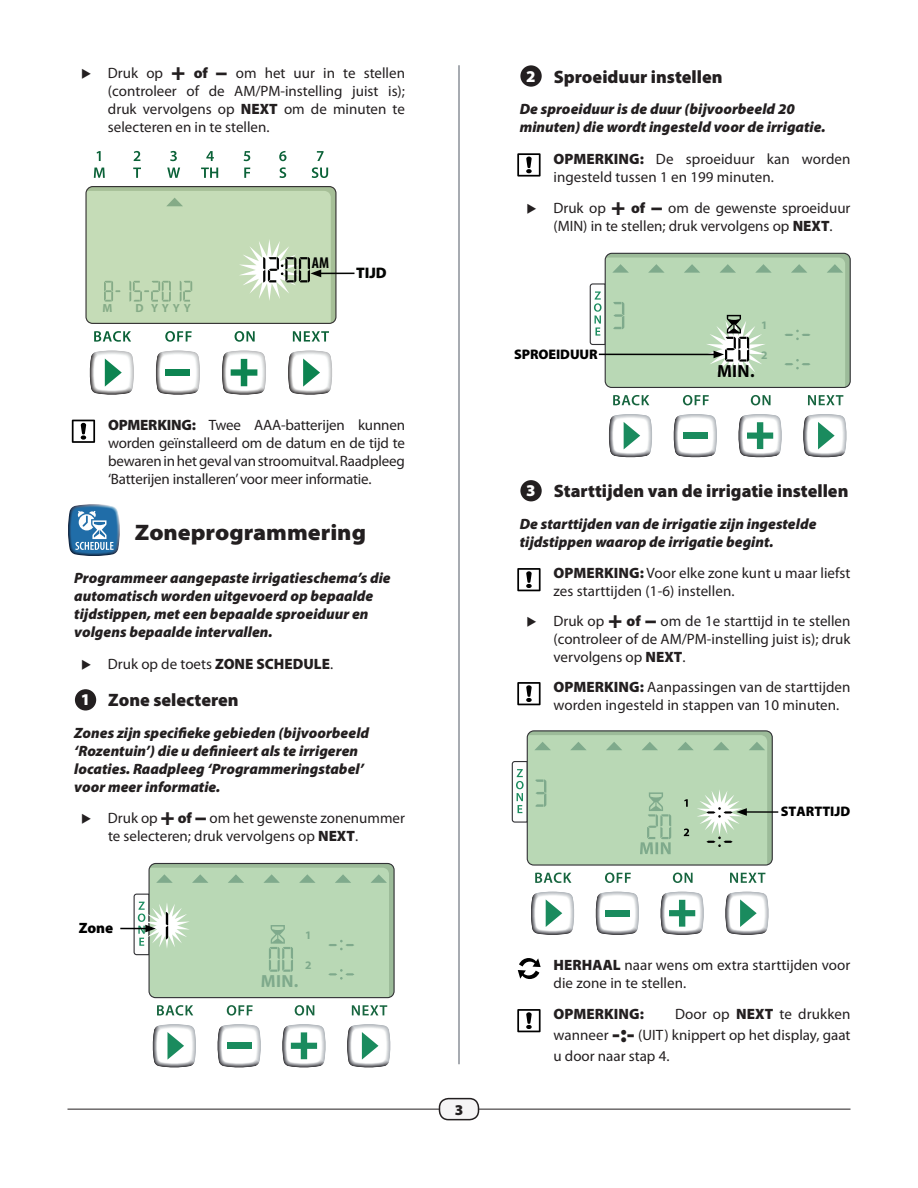
<style>
.page{position:relative;width:918px;height:1188px;background:#fff}
.page>*{position:absolute;margin:0;border:0;box-sizing:border-box;transform-origin:0 0}
.t1{font:900 semi-expanded 22.5px "Myriad Pro";color:#231f20}
.t2{font:900 18px "Myriad Pro";color:#231f20}
.t3{font:700 17.55px "Myriad Pro";color:#7faa8c}
.t4{font:700 17.55px "Myriad Pro";color:#000}
.t5{font:900 16.5px "Myriad Pro";color:#fff}
.t6{font:700 condensed 15.75px "Myriad Pro";color:#040503}
.t7{font:900 15.3px "Myriad Pro";color:#040503}
.t8{font:15px/18px "Myriad Pro";color:#231f20}
.t9{font:italic 900 15px/18px "Myriad Pro";color:#231f20}
.t10{font:900 15px "Myriad Pro";letter-spacing:.005em;color:#231f20}
.t11{font:900 15px "Myriad Pro";color:#000}
.t12{font:900 13.8px "Myriad Pro";letter-spacing:-.005em;color:#000}
.t13{font:700 11.85px "Myriad Pro";color:#85ab87}
.t14{font:700 11.55px "Myriad Pro";color:#7faa8c}
.s1{font-weight:900;font-size:24px}
.s2{font-weight:900}
</style>
<div class="page">
<hr style="left:68px;top:1109px;width:782px;height:1px;background:#231f20">
<div style="left:440px;top:1099px;width:38px;height:21px;background:#f5f4f5;border-radius:9px"></div>
<div style="left:439px;top:1098px;width:40px;height:22px;border:2px solid #231f20;border-radius:9px"></div>
<hr style="left:458px;top:65px;width:2px;height:999px;background:#8b9098">
<svg style="left:97px;top:151px;width:4px;height:10px"></svg>
<svg style="left:94px;top:168px;width:11px;height:10px"></svg>
<svg style="left:134px;top:151px;width:6px;height:10px"></svg>
<svg style="left:133px;top:168px;width:8px;height:10px"></svg>
<svg style="left:170px;top:151px;width:7px;height:10px"></svg>
<svg style="left:167px;top:168px;width:13px;height:10px"></svg>
<svg style="left:206px;top:151px;width:8px;height:10px"></svg>
<svg style="left:201px;top:168px;width:17px;height:10px"></svg>
<svg style="left:244px;top:151px;width:6px;height:10px"></svg>
<svg style="left:244px;top:168px;width:6px;height:10px"></svg>
<svg style="left:279px;top:151px;width:7px;height:10px"></svg>
<svg style="left:280px;top:167px;width:6px;height:11px"></svg>
<svg style="left:317px;top:151px;width:7px;height:10px"></svg>
<svg style="left:312px;top:167px;width:16px;height:11px"></svg>
<svg style="left:156px;top:351px;width:44px;height:44px"></svg>
<svg style="left:222px;top:351px;width:44px;height:44px"></svg>
<div style="left:166px;top:369px;width:24px;height:7px;background:#0d8451"></div>
<svg style="left:288px;top:351px;width:44px;height:44px"></svg>
<svg style="left:89px;top:351px;width:45px;height:44px"></svg>
<svg style="left:94px;top:331px;width:37px;height:11px"></svg>
<svg style="left:165px;top:331px;width:27px;height:11px"></svg>
<svg style="left:235px;top:331px;width:20px;height:11px"></svg>
<svg style="left:293px;top:331px;width:36px;height:11px"></svg>
<hr style="left:319px;top:273px;width:35px;height:1px;background:#040503">
<svg style="left:85px;top:186px;width:252px;height:138px;background:#bed4b2"></svg>
<svg style="left:68px;top:504px;width:52px;height:52px"></svg>
<svg style="left:217px;top:1024px;width:44px;height:44px"></svg>
<svg style="left:282px;top:1024px;width:44px;height:44px"></svg>
<div style="left:227px;top:1043px;width:24px;height:6px;background:#1a8b5e"></div>
<svg style="left:347px;top:1024px;width:44px;height:44px"></svg>
<svg style="left:152px;top:1024px;width:44px;height:44px"></svg>
<svg style="left:157px;top:1005px;width:36px;height:11px"></svg>
<svg style="left:227px;top:1005px;width:26px;height:11px"></svg>
<svg style="left:295px;top:1005px;width:19px;height:11px"></svg>
<svg style="left:352px;top:1005px;width:35px;height:10px"></svg>
<svg style="left:120px;top:862px;width:275px;height:137px;background:#bad5b8"></svg>
<svg style="left:72px;top:420px;width:23px;height:23px"></svg>
<div style="left:75px;top:689px;width:21px;height:22px;background:#231f20;border-radius:50%"></div>
<svg style="left:673px;top:414px;width:44px;height:44px"></svg>
<svg style="left:738px;top:414px;width:44px;height:44px"></svg>
<div style="left:683px;top:433px;width:24px;height:6px;background:#1a8b5e"></div>
<svg style="left:803px;top:414px;width:44px;height:44px"></svg>
<svg style="left:609px;top:414px;width:43px;height:44px"></svg>
<svg style="left:613px;top:395px;width:36px;height:10px"></svg>
<svg style="left:683px;top:395px;width:26px;height:10px"></svg>
<svg style="left:751px;top:395px;width:20px;height:10px"></svg>
<svg style="left:808px;top:395px;width:35px;height:10px"></svg>
<svg style="left:589px;top:252px;width:261px;height:136px;background:#b5d1b3"></svg>
<svg style="left:595px;top:892px;width:44px;height:43px"></svg>
<svg style="left:660px;top:892px;width:44px;height:43px"></svg>
<div style="left:605px;top:910px;width:25px;height:6px;background:#1a8b5e"></div>
<svg style="left:725px;top:892px;width:44px;height:43px"></svg>
<svg style="left:531px;top:892px;width:43px;height:43px"></svg>
<svg style="left:535px;top:873px;width:36px;height:10px"></svg>
<svg style="left:605px;top:873px;width:26px;height:10px"></svg>
<svg style="left:673px;top:873px;width:20px;height:10px"></svg>
<svg style="left:730px;top:873px;width:35px;height:10px"></svg>
<hr style="left:745px;top:811px;width:33px;height:2px;background:#000">
<svg style="left:511px;top:730px;width:262px;height:136px;background:#b6d2b4"></svg>
<div style="left:520px;top:65px;width:22px;height:22px;background:#231f20;border-radius:50%"></div>
<svg style="left:517px;top:153px;width:24px;height:24px"></svg>
<div style="left:520px;top:480px;width:22px;height:21px;background:#231f20;border-radius:50%"></div>
<svg style="left:517px;top:568px;width:24px;height:23px"></svg>
<svg style="left:517px;top:682px;width:24px;height:23px"></svg>
<svg style="left:518px;top:958px;width:23px;height:21px"></svg>
<svg style="left:517px;top:1009px;width:24px;height:23px"></svg>
<p class="t8" style="left:108px;top:64px;width:299px;text-align:justify;text-indent:-27px">◆ Druk op <span class="s1">+</span> <span class="s2">of</span> <span class="s1">–</span> om het uur in te stellen (controleer of de AM/PM-instelling juist is); druk vervolgens op <span class="s2">NEXT</span> om de minuten te selecteren en in te stellen.</p>
<p class="t13" style="left:103px;top:301px;width:11px">M</p>
<p class="t13" style="left:136px;top:301px;width:57px">D YYYY</p>
<p class="t6" style="left:312px;top:253px;width:19px">AM</p>
<p class="t7" style="left:356px;top:264px;width:32px">TIJD</p>
<p class="t8" style="left:108px;top:416px;width:299px;text-align:justify"><span class="s2">OPMERKING:</span> Twee AAA-batterijen kunnen worden geïnstalleerd om de datum en de tijd te bewaren in het geval van stroomuitval. Raadpleeg ‘Batterijen installeren’ voor meer informatie.</p>
<h1 class="t1" style="left:135px;top:517px;width:233px">Zoneprogrammering</h1>
<p class="t9" style="left:74px;top:569px;width:318px">Programmeer aangepaste irrigatieschema’s die automatisch worden uitgevoerd op bepaalde tijdstippen, met een bepaalde sproeiduur en volgens bepaalde intervallen.</p>
<p class="t8" style="left:81px;top:655px;width:254px">◆ Druk op de toets <span class="s2">ZONE SCHEDULE</span>.</p>
<p class="t2" style="left:108px;top:688px;width:132px">Zone selecteren</p>
<p class="t9" style="left:74px;top:723px;width:296px">Zones zijn specifieke gebieden (bijvoorbeeld ‘Rozentuin’) die u definieert als te irrigeren locaties. Raadpleeg ‘Programmeringstabel’ voor meer informatie.</p>
<p class="t8" style="left:108px;top:809px;width:299px;text-indent:-27px">◆ Druk op <span class="s1">+</span> <span class="s2">of</span> <span class="s1">–</span> om het gewenste zonenummer te selecteren; druk vervolgens op <span class="s2">NEXT</span>.</p>
<p class="t5" style="left:81px;top:689px;width:11px">1</p>
<p class="t11" style="left:79px;top:920px;width:36px">Zone</p>
<p class="t14" style="left:305px;top:928px;width:8px">1</p>
<p class="t14" style="left:305px;top:957px;width:8px">2</p>
<p class="t3" style="left:261px;top:969px;width:39px">MIN.</p>
<p class="t10" style="left:455px;top:1100px;width:10px">3</p>
<p class="t2" style="left:554px;top:65px;width:170px">Sproeiduur instellen</p>
<p class="t9" style="left:520px;top:99px;width:307px">De sproeiduur is de duur (bijvoorbeeld 20 minuten) die wordt ingesteld voor de irrigatie.</p>
<p class="t8" style="left:554px;top:149px;width:299px"><span class="s2">OPMERKING:</span> De sproeiduur kan worden ingesteld tussen 1 en 199 minuten.</p>
<p class="t8" style="left:553px;top:199px;width:299px;text-indent:-27px">◆ Druk op <span class="s1">+</span> <span class="s2">of</span> <span class="s1">–</span> om de gewenste sproeiduur (MIN) in te stellen; druk vervolgens op <span class="s2">NEXT</span>.</p>
<p class="t5" style="left:526px;top:65px;width:11px">2</p>
<p class="t14" style="left:761px;top:318px;width:8px">1</p>
<p class="t12" style="left:514px;top:345px;width:85px">SPROEIDUUR</p>
<p class="t14" style="left:761px;top:347px;width:8px">2</p>
<p class="t4" style="left:717px;top:359px;width:39px">MIN.</p>
<p class="t2" style="left:554px;top:479px;width:296px">Starttijden van de irrigatie instellen</p>
<p class="t9" style="left:520px;top:514px;width:298px">De starttijden van de irrigatie zijn ingestelde tijdstippen waarop de irrigatie begint.</p>
<p class="t8" style="left:554px;top:564px;width:298px"><span class="s2">OPMERKING:</span> Voor elke zone kunt u maar liefst zes starttijden (1-6) instellen.</p>
<p class="t8" style="left:554px;top:612px;width:298px;text-align:justify;text-indent:-27px">◆ Druk op <span class="s1">+</span> <span class="s2">of</span> <span class="s1">–</span> om de 1e starttijd in te stellen (controleer of de AM/PM-instelling juist is); druk vervolgens op <span class="s2">NEXT</span>.</p>
<p class="t8" style="left:554px;top:678px;width:299px"><span class="s2">OPMERKING:</span> Aanpassingen van de starttijden worden ingesteld in stappen van 10 minuten.</p>
<p class="t5" style="left:526px;top:480px;width:11px">3</p>
<p class="t12" style="left:781px;top:802px;width:71px">STARTTIJD</p>
<p class="t8" style="left:554px;top:956px;width:299px"><span class="s2">HERHAAL</span> naar wens om extra starttijden voor die zone in te stellen.</p>
<p class="t10" style="left:554px;top:1004px;width:92px">OPMERKING:</p>
<p class="t8" style="left:553px;top:1004px;width:299px;line-height:21px;text-align:justify;text-indent:122px">Door op <span class="s2">NEXT</span> te drukken wanneer <span class="s1">-:-</span> (UIT) knippert op het display, gaat u door naar stap 4.</p>
</div>
